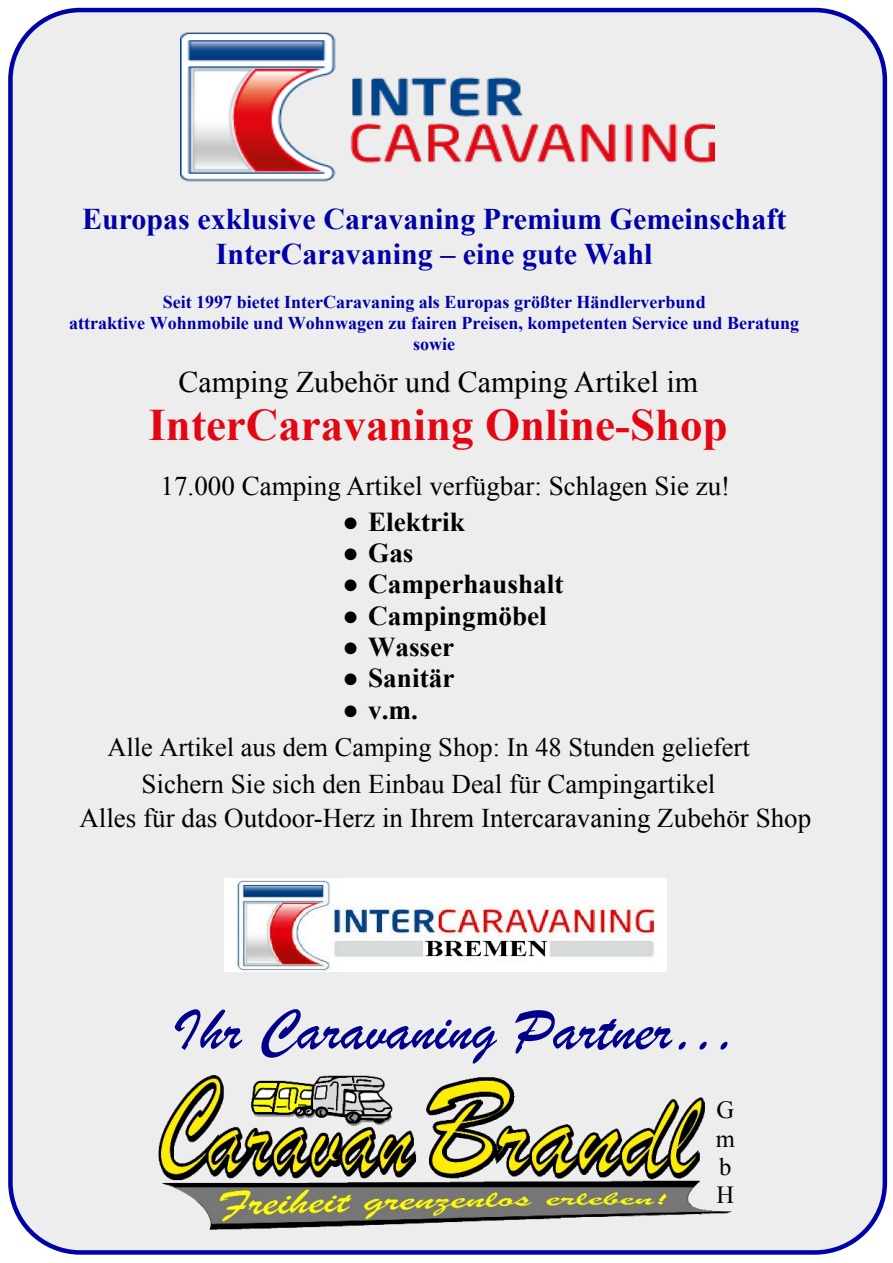
<style>
.page{position:relative;width:893px;height:1263px;background:#fff}
.page>*{position:absolute;margin:0;border:0;box-sizing:border-box;transform-origin:0 0}
.t1{font:60.45px "Brush Script";color:#00008a;scale:1.04 1}
.t2{font:700 45px "Times New Roman";color:#e30613}
.t3{font:700 30px/34.5px "Times New Roman";color:#0000a9;text-align:center}
.t4{font:30px "Times New Roman";color:#000}
.t5{font:700 27.3px "Times New Roman";color:#000}
.t6{font:27px/34.3px "Times New Roman";color:#000}
.t7{font:26.4px "Times New Roman";color:#000}
.t8{font:24.6px/28.2px "Times New Roman";color:#000}
.t9{font:700 18px/20.7px "Times New Roman";color:#0000a9;text-align:center}
</style>
<div class="page">
<div style="left:8px;top:8px;width:879px;height:1247px;background:#ededed;border:4px solid #0000a9;border-radius:70px"></div>
<img style="left:224px;top:879px;width:442px;height:93px">
<img style="left:181px;top:32px;width:534px;height:150px">
<img style="left:158px;top:1075px;width:574px;height:154px">
<div style="left:706px;top:1095px;width:39px;height:103px;background:#ededed"></div>
<p class="t3" style="left:82px;top:205px;width:706px">Europas exklusive Caravaning Premium Gemeinschaft<br>InterCaravaning – eine gute Wahl</p>
<p class="t9" style="left:69px;top:294px;width:731px">Seit 1997 bietet InterCaravaning als Europas größter Händlerverbund<br>attraktive Wohnmobile und Wohnwagen zu fairen Preisen, kompetenten Service und Beratung sowie</p>
<p class="t4" style="left:178px;top:371px;width:521px">Camping Zubehör und Camping Artikel im</p>
<h2 class="t2" style="left:148px;top:410px;width:581px">InterCaravaning Online-Shop</h2>
<p class="t6" style="left:161px;top:471px;width:571px">17.000 Camping Artikel verfügbar: Schlagen Sie zu!</p>
<p class="t5" style="left:343px;top:512px;width:124px">● Elektrik</p>
<p class="t5" style="left:343px;top:544px;width:73px">● Gas</p>
<p class="t5" style="left:343px;top:575px;width:222px">● Camperhaushalt</p>
<p class="t5" style="left:343px;top:606px;width:206px">● Campingmöbel</p>
<p class="t5" style="left:343px;top:638px;width:113px">● Wasser</p>
<p class="t5" style="left:343px;top:669px;width:113px">● Sanitär</p>
<p class="t5" style="left:343px;top:700px;width:77px">● v.m.</p>
<p class="t7" style="left:107px;top:737px;width:644px">Alle Artikel aus dem Camping Shop: In 48 Stunden geliefert</p>
<p class="t6" style="left:79px;top:769px;width:733px;text-indent:62px">Sichern Sie sich den Einbau Deal für Campingartikel<br>Alles für das Outdoor-Herz in Ihrem Intercaravaning Zubehör Shop</p>
<h1 class="t1" style="left:173px;top:1012px;width:541px">Ihr Caravaning Partner…</h1>
<p class="t8" style="left:716px;top:1098px;width:21px">G m b<br>H</p>
</div>
